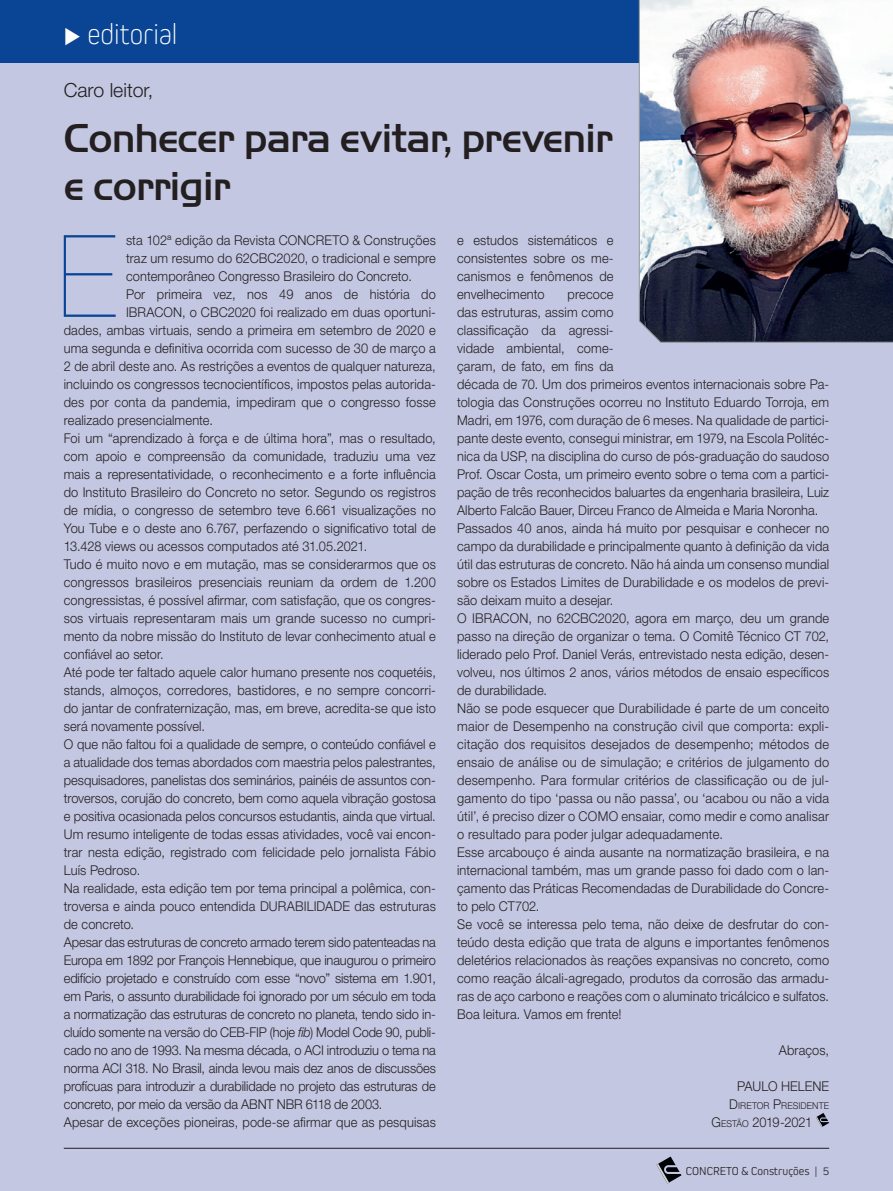
<style>
.page{position:relative;width:893px;height:1191px;background:#fff}
.page>*{position:absolute;margin:0;border:0;box-sizing:border-box;transform-origin:0 0}
.t1{font:200 114.3px "Helvetica Neue LT Std";color:#094594;scale:.95 1}
.t2{font:500 42px/48px "Handel Got D";letter-spacing:-.02em;color:#231f20}
.t3{font:200 30px "Kiro";color:#fff;scale:.95 1}
.t4{font:300 19.5px "Helvetica Neue LT Std";color:#231f20}
.t5{font:300 13.5px/18px "Helvetica Neue LT Std";letter-spacing:.01em;color:#231f20;text-align:justify;scale:.95 1}
.t6{font:300 13.5px "Helvetica Neue LT Std";letter-spacing:-.01em;color:#231f20;scale:.95 1}
.t7{font:300 13.5px "Helvetica Neue LT Std";letter-spacing:-.015em;color:#231f20;scale:.95 1}
.t8{font:300 12px "Kiro";color:#231f20}
.t9{font:300 9.45px "Helvetica Neue LT Std";letter-spacing:.015em;color:#231f20;scale:.95 1}
.s1{font-style:italic}
.s2{font-size:13.5px}
.s3{font-size:9.45px}
</style>
<div class="page">
<div style="left:0;top:0;width:893px;height:70px;background:#094594"></div>
<div style="left:0;top:64px;width:893px;height:1127px;background:#c4c7e2"></div>
<img style="left:639px;top:0;width:254px;height:342px">
<svg style="left:816px;top:1113px;width:13px;height:14px"></svg>
<hr style="left:64px;top:1148px;width:765px;height:1px;background:#231f20">
<svg style="left:657px;top:1156px;width:24px;height:27px"></svg>
<h3 class="t3" style="left:64px;top:17px;width:121px">◆ editorial</h3>
<h3 class="t4" style="left:64px;top:78px;width:91px">Caro leitor,</h3>
<h2 class="t2" style="left:64px;top:113px;width:551px">Conhecer para evitar, prevenir e corrigir</h2>
<h1 class="t1" style="left:58px;top:210px;width:63px">E</h1>
<p class="t5" style="left:126px;top:231px;width:328px">sta 102ª edição da Revista CONCRETO &amp; Construções</p>
<p class="t5" style="left:126px;top:249px;width:328px">traz um resumo do 62CBC2020, o tradicional e sempre</p>
<p class="t5" style="left:126px;top:267px;width:302px">contemporâneo Congresso Brasileiro do Concreto.</p>
<p class="t5" style="left:126px;top:285px;width:328px">Por primeira vez, nos 49 anos de história do</p>
<p class="t5" style="left:126px;top:303px;width:328px">IBRACON, o CBC2020 foi realizado em duas oportuni-</p>
<p class="t5" style="left:64px;top:321px;width:393px">dades, ambas virtuais, sendo a primeira em setembro de 2020 e</p>
<p class="t5" style="left:64px;top:339px;width:393px">uma segunda e definitiva ocorrida com sucesso de 30 de março a</p>
<p class="t5" style="left:64px;top:357px;width:393px">2 de abril deste ano. As restrições a eventos de qualquer natureza,</p>
<p class="t5" style="left:64px;top:375px;width:393px">incluindo os congressos tecnocientíficos, impostos pelas autorida-</p>
<p class="t5" style="left:64px;top:393px;width:393px">des por conta da pandemia, impediram que o congresso fosse</p>
<p class="t5" style="left:64px;top:411px;width:159px">realizado presencialmente.</p>
<p class="t5" style="left:64px;top:429px;width:393px">Foi um “aprendizado à força e de última hora”, mas o resultado,</p>
<p class="t5" style="left:64px;top:447px;width:393px">com apoio e compreensão da comunidade, traduziu uma vez</p>
<p class="t5" style="left:64px;top:465px;width:393px">mais a representatividade, o reconhecimento e a forte influência</p>
<p class="t5" style="left:64px;top:483px;width:393px">do Instituto Brasileiro do Concreto no setor. Segundo os registros</p>
<p class="t5" style="left:64px;top:501px;width:393px">de mídia, o congresso de setembro teve 6.661 visualizações no</p>
<p class="t5" style="left:64px;top:519px;width:393px">You Tube e o deste ano 6.767, perfazendo o significativo total de</p>
<p class="t5" style="left:64px;top:537px;width:321px">13.428 views ou acessos computados até 31.05.2021.</p>
<p class="t5" style="left:64px;top:555px;width:393px">Tudo é muito novo e em mutação, mas se considerarmos que os</p>
<p class="t5" style="left:64px;top:573px;width:393px">congressos brasileiros presenciais reuniam da ordem de 1.200</p>
<p class="t5" style="left:64px;top:591px;width:393px">congressistas, é possível afirmar, com satisfação, que os congres-</p>
<p class="t5" style="left:64px;top:609px;width:393px">sos virtuais representaram mais um grande sucesso no cumpri-</p>
<p class="t5" style="left:64px;top:627px;width:393px">mento da nobre missão do Instituto de levar conhecimento atual e</p>
<p class="t5" style="left:64px;top:645px;width:107px">confiável ao setor.</p>
<p class="t5" style="left:64px;top:663px;width:393px">Até pode ter faltado aquele calor humano presente nos coquetéis,</p>
<p class="t5" style="left:64px;top:681px;width:393px">stands, almoços, corredores, bastidores, e no sempre concorri-</p>
<p class="t5" style="left:64px;top:699px;width:393px">do jantar de confraternização, mas, em breve, acredita-se que isto</p>
<p class="t5" style="left:64px;top:717px;width:150px">será novamente possível.</p>
<p class="t5" style="left:64px;top:735px;width:393px">O que não faltou foi a qualidade de sempre, o conteúdo confiável e</p>
<p class="t5" style="left:64px;top:753px;width:393px">a atualidade dos temas abordados com maestria pelos palestrantes,</p>
<p class="t5" style="left:64px;top:771px;width:393px">pesquisadores, panelistas dos seminários, painéis de assuntos con-</p>
<p class="t5" style="left:64px;top:789px;width:393px">troversos, corujão do concreto, bem como aquela vibração gostosa</p>
<p class="t5" style="left:64px;top:807px;width:393px">e positiva ocasionada pelos concursos estudantis, ainda que virtual.</p>
<p class="t5" style="left:64px;top:825px;width:393px">Um resumo inteligente de todas essas atividades, você vai encon-</p>
<p class="t5" style="left:64px;top:843px;width:393px">trar nesta edição, registrado com felicidade pelo jornalista Fábio</p>
<p class="t5" style="left:64px;top:861px;width:82px">Luís Pedroso.</p>
<p class="t5" style="left:64px;top:879px;width:393px">Na realidade, esta edição tem por tema principal a polêmica, con-</p>
<p class="t5" style="left:64px;top:897px;width:393px">troversa e ainda pouco entendida DURABILIDADE das estruturas</p>
<p class="t5" style="left:64px;top:915px;width:76px">de concreto.</p>
<p class="t6" style="left:64px;top:934px;width:393px">Apesar das estruturas de concreto armado terem sido patenteadas na</p>
<p class="t6" style="left:64px;top:952px;width:393px">Europa em 1892 por François Hennebique, que inaugurou o primeiro</p>
<p class="t6" style="left:64px;top:970px;width:393px">edifício projetado e construído com esse “novo” sistema em 1.901,</p>
<p class="t6" style="left:64px;top:988px;width:393px">em Paris, o assunto durabilidade foi ignorado por um século em toda</p>
<p class="t6" style="left:64px;top:1006px;width:393px">a normatização das estruturas de concreto no planeta, tendo sido in-</p>
<p class="t6" style="left:64px;top:1024px;width:393px">cluído somente na versão do CEB-FIP (hoje <span class="s1">fib</span>) Model Code 90, publi-</p>
<p class="t6" style="left:64px;top:1042px;width:393px">cado no ano de 1993. Na mesma década, o ACI introduziu o tema na</p>
<p class="t6" style="left:64px;top:1060px;width:393px">norma ACI 318. No Brasil, ainda levou mais dez anos de discussões</p>
<p class="t6" style="left:64px;top:1078px;width:393px">profícuas para introduzir a durabilidade no projeto das estruturas de</p>
<p class="t6" style="left:64px;top:1096px;width:337px">concreto, por meio da versão da ABNT NBR 6118 de 2003.</p>
<p class="t5" style="left:64px;top:1113px;width:393px">Apesar de exceções pioneiras, pode-se afirmar que as pesquisas</p>
<p class="t5" style="left:457px;top:231px;width:166px">e estudos sistemáticos e consistentes sobre os me&shy;canismos e fenômenos de envelhecimento</p>
<p class="t5" style="left:457px;top:285px;width:393px;text-align:left;text-indent:110px">precoce<br>das estruturas, assim como<br>classificação da agressi-<br>vidade ambiental, come-<br>çaram, de fato, em fins da<br>década de 70. Um dos primeiros eventos internacionais sobre Pa&shy;tologia das Construções ocorreu no Instituto Eduardo Torroja, em Madri, em 1976, com duração de 6 meses. Na qualidade de partici&shy;pante deste evento, consegui ministrar, em 1979, na Escola Politéc&shy;nica da USP, na disciplina do curso de pós-graduação do saudoso Prof. Oscar Costa, um primeiro evento sobre o tema com a partici&shy;pação de três reconhecidos baluartes da engenharia brasileira, Luiz Alberto Falcão Bauer, Dirceu Franco de Almeida e Maria Noronha.<br>Passados 40 anos, ainda há muito por pesquisar e conhecer no campo da durabilidade e principalmente quanto à definição da vida útil das estruturas de concreto. Não há ainda um consenso mundial sobre os Estados Limites de Durabilidade e os modelos de previ&shy;são deixam muito a desejar.<br>O IBRACON, no 62CBC2020, agora em março, deu um grande passo na direção de organizar o tema. O Comitê Técnico CT 702, liderado pelo Prof. Daniel Verás, entrevistado nesta edição, desen&shy;volveu, nos últimos 2 anos, vários métodos de ensaio específicos de durabilidade.<br>Não se pode esquecer que Durabilidade é parte de um conceito maior de Desempenho na construção civil que comporta: expli&shy;citação dos requisitos desejados de desempenho; métodos de ensaio de análise ou de simulação; e critérios de julgamento do desempenho. Para formular critérios de classificação ou de jul&shy;gamento do tipo ‘passa ou não passa’, ou ‘acabou ou não a vida útil’, é preciso dizer o COMO ensaiar, como medir e como analisar o resultado para poder julgar adequadamente.<br>Esse arcabouço é ainda ausante na normatização brasileira, e na internacional também, mas um grande passo foi dado com o lan&shy;çamento das Práticas Recomendadas de Durabilidade do Concre&shy;to pelo CT702.<br>Se você se interessa pelo tema, não deixe de desfrutar do con&shy;teúdo desta edição que trata de alguns e importantes fenômenos deletérios relacionados às reações expansivas no concreto, como como reação álcali-agregado, produtos da corrosão das armadu&shy;ras de aço carbono e reações com o aluminato tricálcico e sulfatos.<br>Boa leitura. Vamos em frente!</p>
<p class="t5" style="left:779px;top:1041px;width:55px">Abraços,</p>
<p class="t5" style="left:737px;top:1077px;width:98px">PAULO HELENE</p>
<p class="t9" style="left:729px;top:1100px;width:107px"><span class="s2">D</span>IRETOR <span class="s2">P</span>RESIDENTE</p>
<p class="t7" style="left:711px;top:1114px;width:108px">G<span class="s3">ESTÃO</span> 2019-2021</p>
<p class="t8" style="left:686px;top:1163px;width:145px">CONCRETO &amp; Construções | 5</p>
</div>
